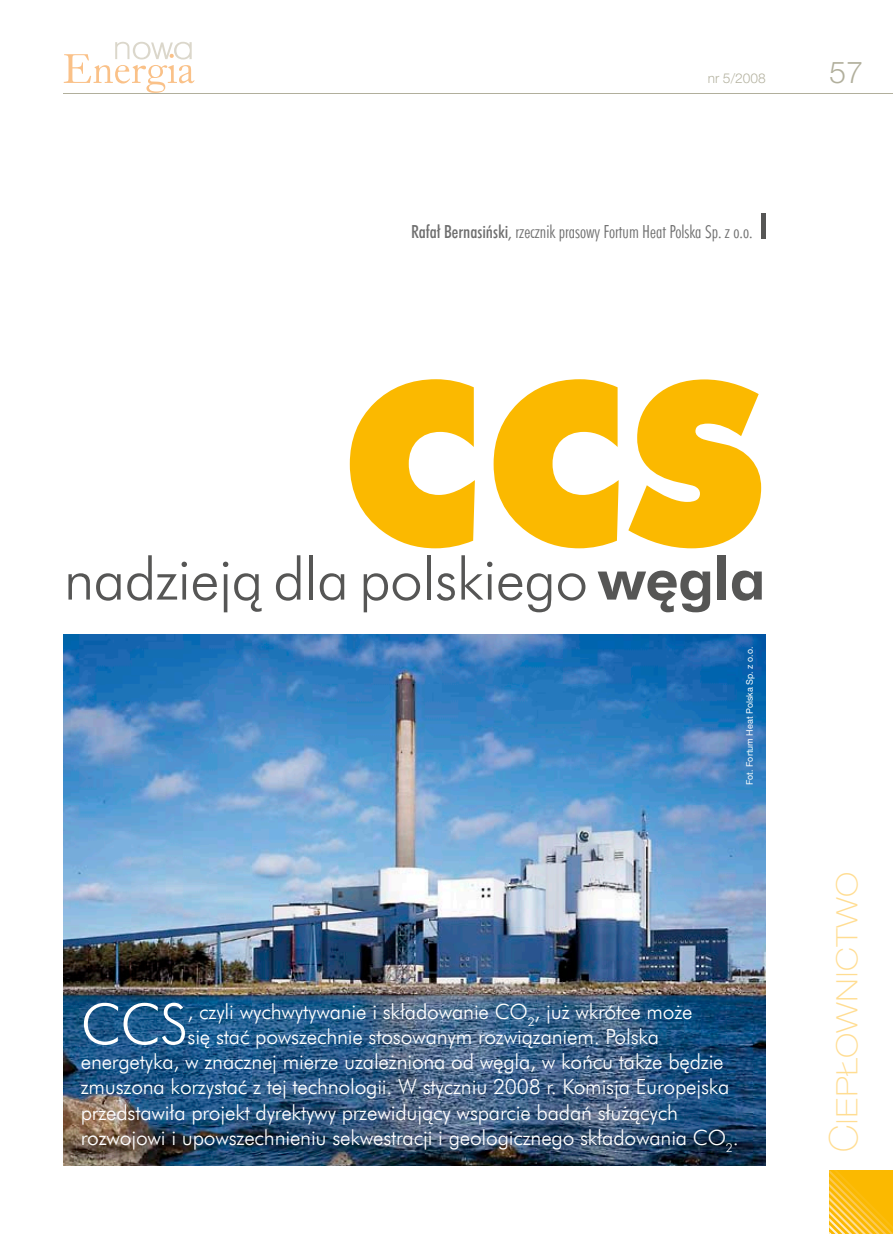
<style>
.page{position:relative;width:893px;height:1234px;background:#fff}
.page>*{position:absolute;margin:0;border:0;box-sizing:border-box;transform-origin:0 0}
.t1{font:225px "Futura X Blk EU Normal";color:#fbb900}
.t2{font:58.5px "Futura Lt EU Normal";letter-spacing:-.01em;color:#565655}
.t3{font:56.25px "Futura Lt EU Normal";color:#fff}
.t4{font:39px "Switzer EFN Thin";color:#ffdd92}
.t5{font:30px "Switzer EFN Light";color:#b1af9c}
.t6{font:21px "Futura Lt EU Normal";letter-spacing:-.01em;color:#fff}
.t7{font:18px "Futura Lt Cn EU Normal";color:#6e6e6e}
.t8{font:13.5px "Switzer EFN Light";color:#b1af9c}
.t9{font:9px "Switzer EFN";color:#fff}
.s1{font-family:"Futura Md Cn EU Normal"}
.s2{font-family:"Futura Hv EU Normal"}
</style>
<div class="page">
<hr style="left:64px;top:93px;width:829px;height:1px;background:#b1af9c">
<svg style="left:64px;top:42px;width:131px;height:51px"></svg>
<svg style="left:829px;top:1170px;width:64px;height:63px;background:#fbbf1b"></svg>
<img style="left:64px;top:634px;width:701px;height:531px">
<hr style="left:761px;top:213px;width:4px;height:25px;background:#565655">
<p class="t8" style="left:708px;top:70px;width:60px">nr 5/2008</p>
<h3 class="t5" style="left:829px;top:55px;width:36px">57</h3>
<p class="t7" style="left:411px;top:220px;width:343px"><span class="s1">Rafał Bernasiński</span>, rzecznik prasowy Fortum Heat Polska Sp. z o.o.</p>
<h1 class="t1" style="left:340px;top:321px;width:427px">CCS</h1>
<h2 class="t2" style="left:64px;top:543px;width:703px">nadzieją dla polskiego <span class="s2">węgla</span></h2>
<p class="t9" style="left:744px;top:784px;width:140px;rotate:-90deg">Fot. Fortum Heat Polska Sp. z o.o.</p>
<h3 class="t3" style="left:81px;top:989px;width:109px">CCS</h3>
<p class="t6" style="left:188px;top:998px;width:507px">, czyli wychwytywanie i składowanie CO<sub>2</sub>, już wkrótce może</p>
<p class="t6" style="left:188px;top:1023px;width:473px">się stać powszechnie stosowanym rozwiązaniem. Polska</p>
<p class="t6" style="left:81px;top:1048px;width:644px">energetyka, w znacznej mierze uzależniona od węgla, w końcu także będzie</p>
<p class="t6" style="left:81px;top:1073px;width:650px">zmuszona korzystać z tej technologii. W styczniu 2008 r. Komisja Europejska</p>
<p class="t6" style="left:81px;top:1099px;width:599px">przedstawiła projekt dyrektywy przewidujący wsparcie badań służących</p>
<p class="t6" style="left:81px;top:1124px;width:659px">rozwojowi i upowszechnieniu sekwestracji i geologicznego składowania CO<sub>2</sub>.</p>
<h3 class="t4" style="left:821px;top:1151px;width:281px;rotate:-90deg">CIEPŁOWNICTWO</h3>
</div>
